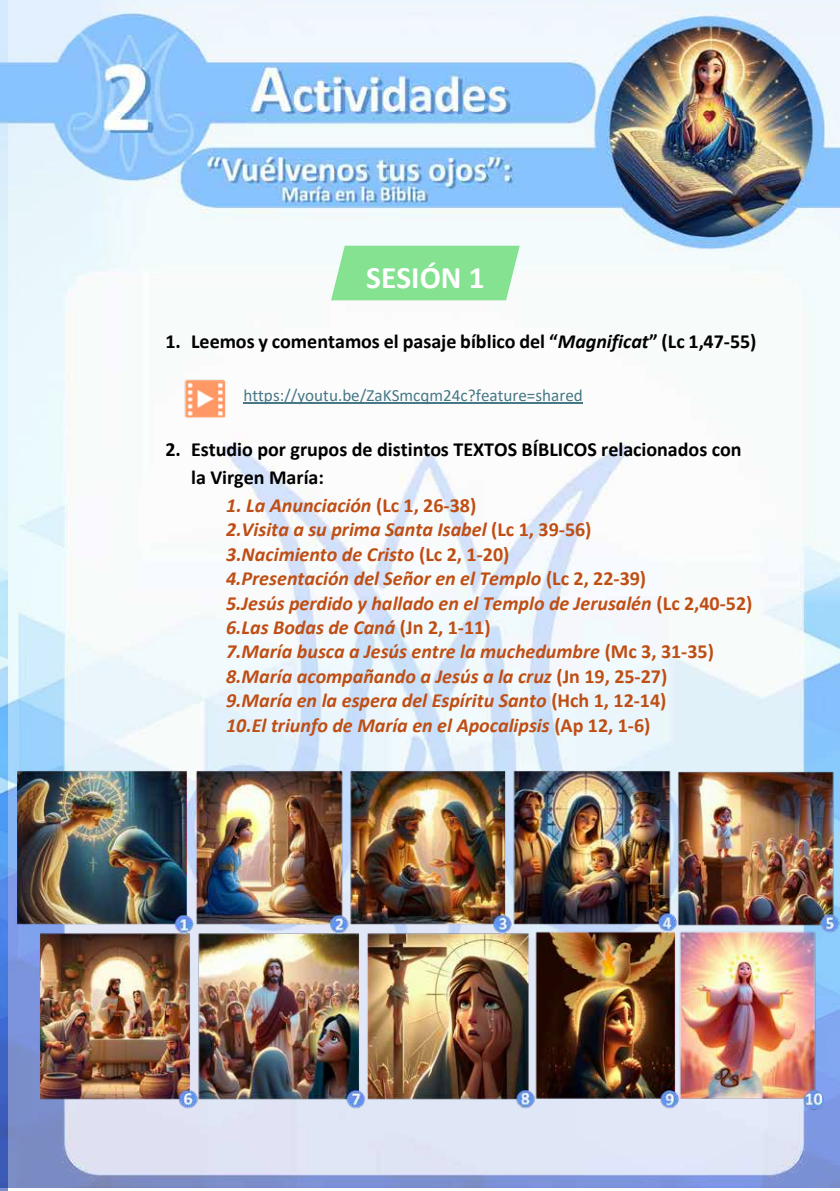
<style>
.page{position:relative;width:840px;height:1191px;background:#fff}
.page>*{position:absolute;margin:0;border:0;box-sizing:border-box;transform-origin:0 0}
.t1{font:700 31.4px "Calibri";color:#fff}
.t2{font:italic 700 20px/24.4px "Calibri";color:#bf4e14}
.t3{font:700 20px/28.2px "Calibri";color:#000}
.t4{font:17.2px "Calibri";color:#467886}
.s1{font-style:italic}
.s2{font-style:normal}
</style>
<div class="page">
<img style="left:0;top:0;width:839px;height:1187px">
<hr style="left:243px;top:403px;width:340px;height:1px;background:#467886">
<svg style="left:331px;top:246px;width:188px;height:54px;background:#8be398"></svg>
<img style="left:177px;top:376px;width:53px;height:43px">
<img style="left:17px;top:770px;width:822px;height:348px">
<h1 class="t1" style="left:366px;top:255px;width:120px">SESIÓN 1</h1>
<p class="t3" style="left:165px;top:327px;width:592px">1. Leemos y comentamos el pasaje bíblico del “<span class="s1">Magnificat</span>” (Lc 1,47-55)</p>
<p class="t4" style="left:243px;top:383px;width:341px">https://youtu.be/ZaKSmcqm24c?feature=shared</p>
<p class="t3" style="left:191px;top:435px;width:551px;text-indent:-26px">2. Estudio por grupos de distintos TEXTOS BÍBLICOS relacionados con la Virgen María:</p>
<p class="t2" style="left:226px;top:492px;width:527px">1. La Anunciación <span class="s2">(Lc 1, 26-38)<br></span>2.Visita a su prima Santa Isabel <span class="s2">(Lc 1, 39-56)<br></span>3.Nacimiento de Cristo <span class="s2">(Lc 2, 1-20)<br></span>4.Presentación del Señor en el Templo <span class="s2">(Lc 2, 22-39)<br></span>5.Jesús perdido y hallado en el Templo de Jerusalén <span class="s2">(Lc 2,40-52)<br></span>6.Las Bodas de Caná <span class="s2">(Jn 2, 1-11)<br></span>7.María busca a Jesús entre la muchedumbre <span class="s2">(Mc 3, 31-35)<br></span>8.María acompañando a Jesús a la cruz <span class="s2">(Jn 19, 25-27)<br></span>9.María en la espera del Espíritu Santo <span class="s2">(Hch 1, 12-14)<br></span>10.El triunfo de María en el Apocalipsis <span class="s2">(Ap 12, 1-6)</span></p>
</div>
